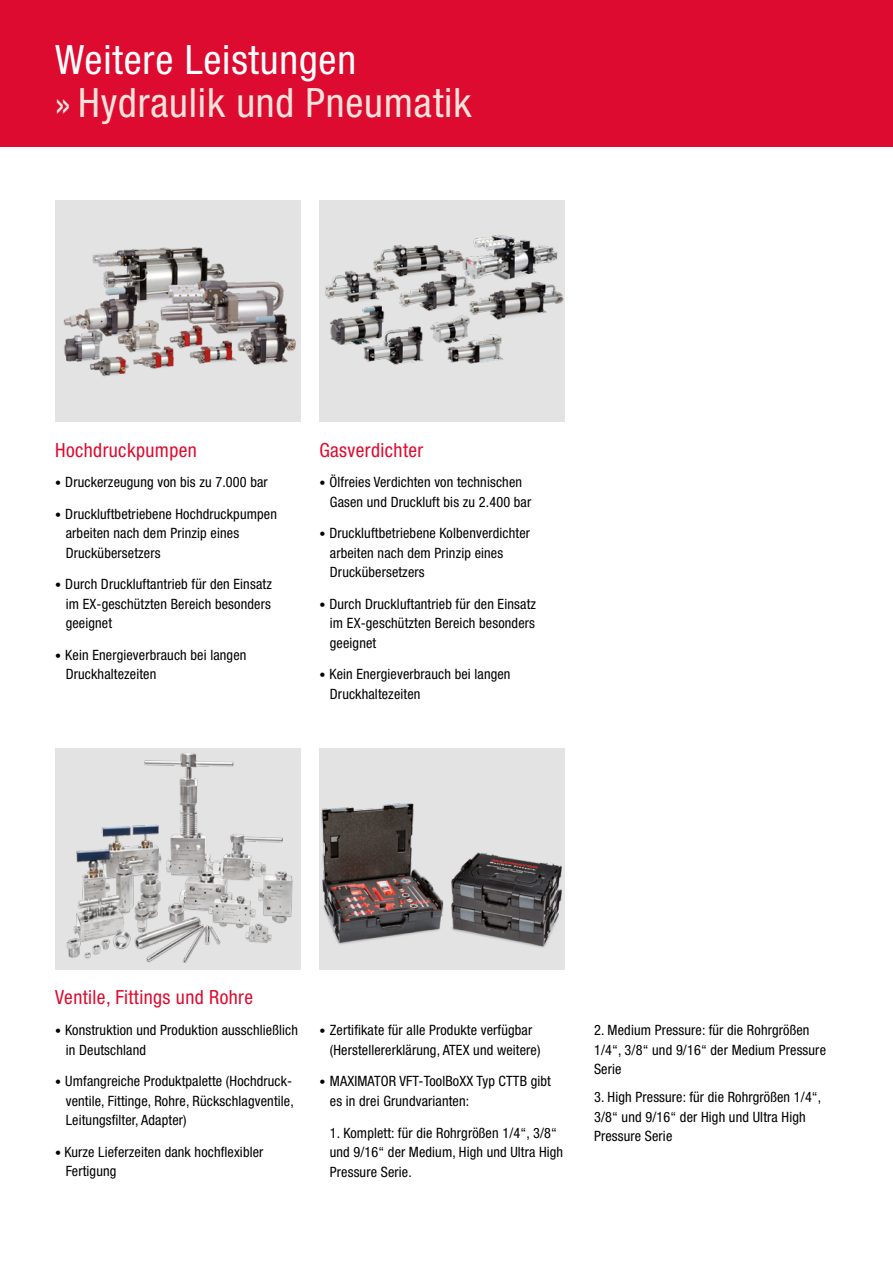
<style>
.page{position:relative;width:893px;height:1263px;background:#fff}
.page>*{position:absolute;margin:0;border:0;box-sizing:border-box;transform-origin:0 0}
.t1{font:condensed 40.5px "Helvetica Neue LT Std";letter-spacing:.02em;color:#fbe3dc}
.t2{font:condensed 40.5px "Helvetica Neue LT Std";letter-spacing:.02em;color:#fff}
.t3{font:condensed 19.5px "Helvetica Neue LT Std";letter-spacing:.02em;color:#dd0b2f}
.t4{font:condensed 14.25px/19.5px "Helvetica Neue LT Std";letter-spacing:.01em;color:#000}
.s1{font-size:12px}
</style>
<div class="page">
<div style="left:0;top:0;width:893px;height:146px;background:#dd0b2f"></div>
<div style="left:319px;top:200px;width:246px;height:221px;background:#e3e3e3"></div>
<img style="left:325px;top:235px;width:239px;height:130px">
<img style="left:55px;top:748px;width:245px;height:219px">
<div style="left:319px;top:748px;width:246px;height:221px;background:#e3e3e3"></div>
<img style="left:321px;top:803px;width:241px;height:145px">
<img style="left:55px;top:200px;width:245px;height:221px">
<h1 class="t2" style="left:55px;top:36px;width:302px">Weitere Leistungen</h1>
<h1 class="t1" style="left:55px;top:80px;width:418px">» Hydraulik und Pneumatik</h1>
<h2 class="t3" style="left:55px;top:438px;width:143px">Hochdruckpumpen</h2>
<p class="t4" style="left:55px;top:472px;width:214px"><span class="s1">•</span> Druckerzeugung von bis zu 7.000 bar</p>
<p class="t4" style="left:66px;top:504px;width:213px;text-indent:-11px"><span class="s1">•</span> Druckluftbetriebene Hochdruckpumpen arbeiten nach dem Prinzip eines<br>Druckübersetzers</p>
<p class="t4" style="left:66px;top:574px;width:208px;text-align:justify;text-indent:-11px"><span class="s1">•</span> Durch Druckluftantrieb für den Einsatz im EX-geschützten Bereich besonders geeignet</p>
<p class="t4" style="left:66px;top:645px;width:182px;text-indent:-11px"><span class="s1">•</span> Kein Energieverbrauch bei langen<br>Druckhaltezeiten</p>
<h2 class="t3" style="left:319px;top:438px;width:105px">Gasverdichter</h2>
<p class="t4" style="left:330px;top:472px;width:203px;text-indent:-11px"><span class="s1">•</span> Ölfreies Verdichten von technischen<br>Gasen und Druckluft bis zu 2.400 bar</p>
<p class="t4" style="left:330px;top:523px;width:202px;text-indent:-11px"><span class="s1">•</span> Druckluftbetriebene Kolbenverdichter arbeiten nach dem Prinzip eines<br>Druckübersetzers</p>
<p class="t4" style="left:330px;top:594px;width:208px;text-align:justify;text-indent:-11px"><span class="s1">•</span> Durch Druckluftantrieb für den Einsatz im EX-geschützten Bereich besonders geeignet</p>
<p class="t4" style="left:330px;top:664px;width:182px;text-indent:-11px"><span class="s1">•</span> Kein Energieverbrauch bei langen<br>Druckhaltezeiten</p>
<h2 class="t3" style="left:55px;top:985px;width:199px">Ventile, Fittings und Rohre</h2>
<p class="t4" style="left:66px;top:1020px;width:234px;text-indent:-11px"><span class="s1">•</span> Konstruktion und Produktion ausschließlich in Deutschland</p>
<p class="t4" style="left:66px;top:1071px;width:230px;text-align:justify;text-indent:-11px"><span class="s1">•</span> Umfangreiche Produktpalette (Hochdruck&shy;ventile, Fittinge, Rohre, Rückschlagventile, Leitungsfilter, Adapter)</p>
<p class="t4" style="left:66px;top:1142px;width:199px;text-indent:-11px"><span class="s1">•</span> Kurze Lieferzeiten dank hochflexibler<br>Fertigung</p>
<p class="t4" style="left:330px;top:1020px;width:212px;text-indent:-10px"><span class="s1">•</span> Zertifikate für alle Produkte verfügbar (Herstellererklärung, ATEX und weitere)</p>
<p class="t4" style="left:330px;top:1071px;width:223px;text-indent:-10px"><span class="s1">•</span> MAXIMATOR VFT-ToolBoXX Typ CTTB gibt es in drei Grundvarianten:</p>
<p class="t4" style="left:330px;top:1123px;width:235px">1. Komplett: für die Rohrgrößen 1/4“, 3/8“ und 9/16“ der Medium, High und Ultra High<br>Pressure Serie.</p>
<p class="t4" style="left:594px;top:1020px;width:233px">2. Medium Pressure: für die Rohrgrößen<br>1/4“, 3/8“ und 9/16“ der Medium Pressure<br>Serie</p>
<p class="t4" style="left:594px;top:1087px;width:229px">3. High Pressure: für die Rohrgrößen 1/4“,<br>3/8“ und 9/16“ der High und Ultra High<br>Pressure Serie</p>
</div>
